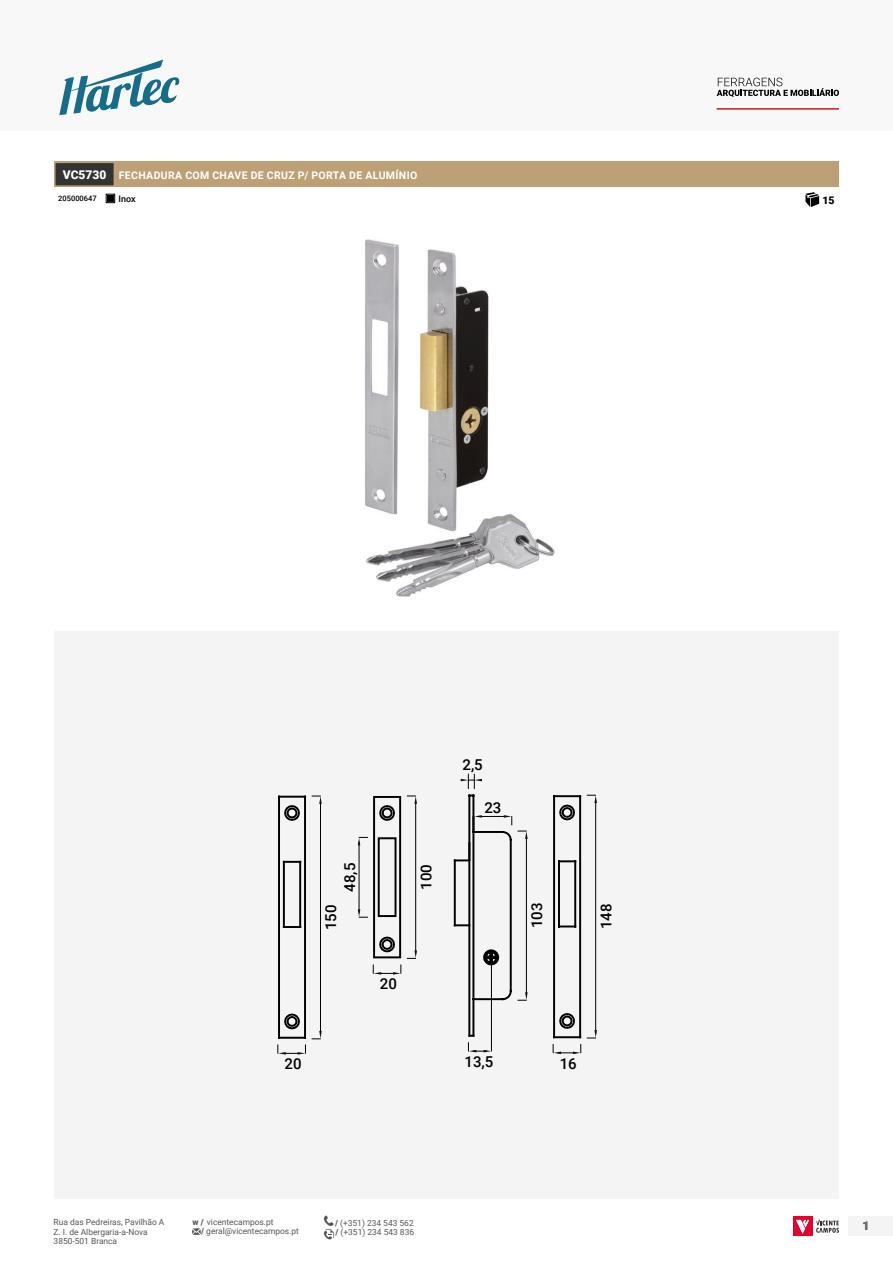
<style>
.page{position:relative;width:893px;height:1263px;background:#fff}
.page>*{position:absolute;margin:0;border:0;box-sizing:border-box;transform-origin:0 0}
.t1{font:500 15px "Roboto";color:#000}
.t2{font:900 12px "Roboto";color:#575756}
.t3{font:700 10.5px "Roboto";letter-spacing:.035em;color:#fff}
.t4{font:900 10.5px "Roboto";color:#000}
.t5{font:500 9px "Roboto";color:#000}
.t6{font:8.4px/9.6px "Roboto";color:#575756}
.t7{font:500 7.5px "Roboto";color:#000}
.s1{font-weight:900;font-size:12px}
.s2{font-weight:900}
</style>
<div class="page">
<div style="left:0;top:0;width:893px;height:131px;background:#f8f8f8"></div>
<svg style="left:59px;top:60px;width:120px;height:55px"></svg>
<div style="left:849px;top:1216px;width:44px;height:20px;background:#f4f4f4"></div>
<svg style="left:717px;top:78px;width:122px;height:19px"></svg>
<hr style="left:717px;top:108px;width:122px;height:2px;background:#cd171a">
<div style="left:793px;top:1216px;width:19px;height:20px;background:#e4032e"></div>
<svg style="left:796px;top:1220px;width:13px;height:14px"></svg>
<svg style="left:816px;top:1219px;width:23px;height:14px"></svg>
<svg style="left:192px;top:1228px;width:9px;height:7px"></svg>
<svg style="left:324px;top:1215px;width:10px;height:24px"></svg>
<img style="left:365px;top:239px;width:190px;height:358px">
<div style="left:54px;top:162px;width:785px;height:25px;background:#bea076"></div>
<div style="left:54px;top:162px;width:61px;height:25px;background:#333332;border:2px solid #bea076"></div>
<svg style="left:805px;top:192px;width:14px;height:15px"></svg>
<div style="left:54px;top:631px;width:785px;height:568px;background:#f4f4f4"></div>
<svg style="left:277px;top:795px;width:140px;height:260px"></svg>
<svg style="left:552px;top:794px;width:45px;height:260px"></svg>
<svg style="left:453px;top:774px;width:75px;height:278px"></svg>
<div style="left:106px;top:194px;width:9px;height:9px;border:1px solid #000"></div>
<div style="left:107px;top:195px;width:7px;height:7px;border:1px solid #000"></div>
<p class="t3" style="left:63px;top:168px;width:356px"><span class="s1">VC5730</span> FECHADURA COM CHAVE DE CRUZ P/ PORTA DE ALUMÍNIO</p>
<p class="t7" style="left:58px;top:193px;width:40px">205000647</p>
<p class="t5" style="left:119px;top:192px;width:19px">Inox</p>
<p class="t4" style="left:822px;top:193px;width:14px">15</p>
<h1 class="t1" style="left:320px;top:930px;width:27px;rotate:-90deg">150</h1>
<h1 class="t1" style="left:339px;top:892px;width:30px;rotate:-90deg">48,5</h1>
<h1 class="t1" style="left:416px;top:890px;width:27px;rotate:-90deg">100</h1>
<h1 class="t1" style="left:380px;top:973px;width:19px">20</h1>
<h1 class="t1" style="left:284px;top:1053px;width:19px">20</h1>
<h1 class="t1" style="left:462px;top:754px;width:22px">2,5</h1>
<h1 class="t1" style="left:484px;top:797px;width:19px">23</h1>
<h1 class="t1" style="left:526px;top:928px;width:27px;rotate:-90deg">103</h1>
<h1 class="t1" style="left:596px;top:929px;width:27px;rotate:-90deg">148</h1>
<h1 class="t1" style="left:465px;top:1051px;width:30px">13,5</h1>
<h1 class="t1" style="left:560px;top:1053px;width:19px">16</h1>
<p class="t6" style="left:54px;top:1217px;width:112px">Rua das Pedreiras, Pavilhão A</p>
<p class="t6" style="left:335px;top:1217px;width:80px"><span class="s2">/</span> (+351) 234 543 562</p>
<p class="t6" style="left:54px;top:1226px;width:96px">Z. I. de Albergaria-a-Nova<br>3850-501 Branca</p>
<p class="t6" style="left:201px;top:1217px;width:99px;line-height:9.1px;text-indent:-9px"><span class="s2">w /</span> vicentecampos.pt<br><span class="s2">/</span> geral@vicentecampos.pt</p>
<p class="t6" style="left:336px;top:1227px;width:80px"><span class="s2">/</span> (+351) 234 543 836</p>
<h2 class="t2" style="left:862px;top:1217px;width:8px">1</h2>
</div>
